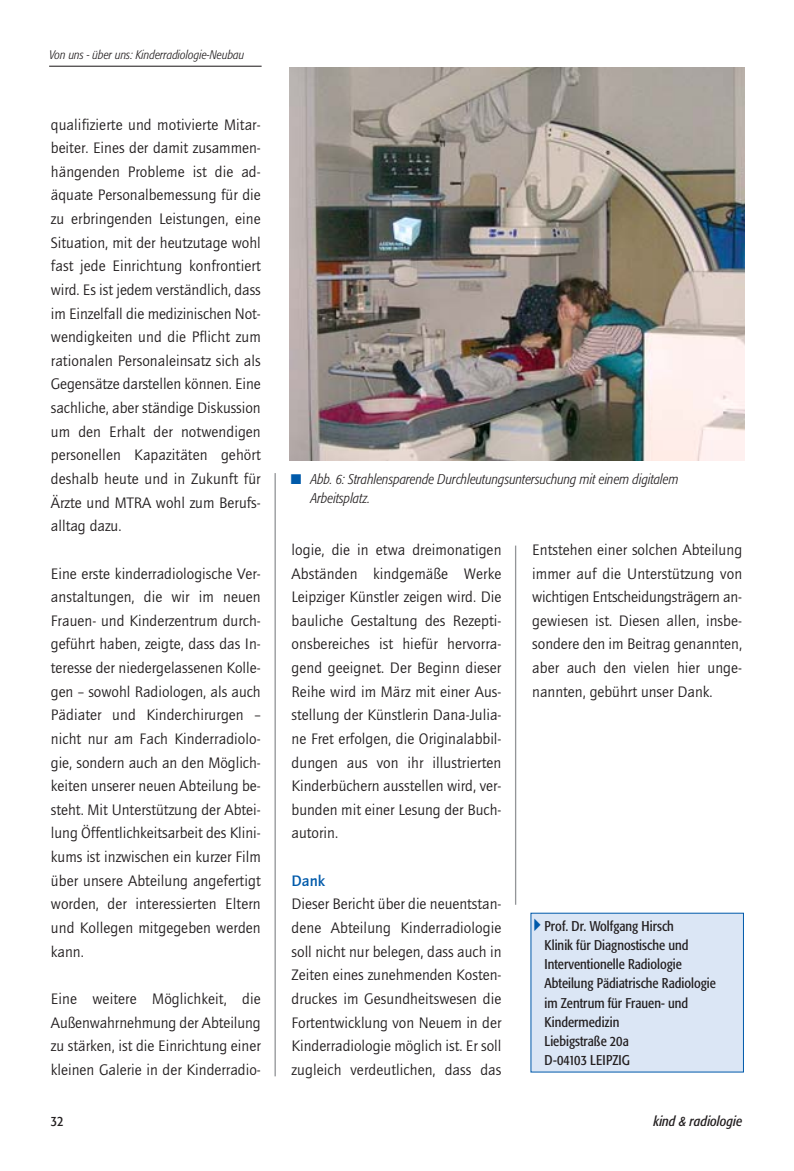
<style>
.page{position:relative;width:794px;height:1171px;background:#fff}
.page>*{position:absolute;margin:0;border:0;box-sizing:border-box;transform-origin:0 0}
.t1{font:15.75px/23.6px "Quay";color:#231f20;text-align:justify}
.t2{font:700 15.75px "Quay";color:#005aaa}
.t3{font:condensed 14px/19.2px "Formata";color:#231f20}
.t4{font:italic 300 condensed 14px/19.2px "Formata";color:#231f20}
.t5{font:italic condensed 14px "Formata";color:#231f20}
.t6{font:italic 300 condensed 12.25px "Formata";color:#231f20}
.s1{color:#005aaa}
</style>
<div class="page">
<hr style="left:49px;top:66px;width:213px;height:1px;background:#231f20">
<hr style="left:274px;top:473px;width:2px;height:603px;background:#939598">
<hr style="left:515px;top:545px;width:1px;height:360px;background:#939598">
<img style="left:289px;top:68px;width:455px;height:393px">
<div style="left:531px;top:913px;width:212px;height:159px;background:#dbe6f5"></div>
<p class="t6" style="left:49px;top:50px;width:197px">Von uns - über uns: Kinderradiologie-Neubau</p>
<p class="t1" style="left:51px;top:114px;width:211px">qualifizierte und motivierte Mitar&shy;beiter. Eines der damit zusammen&shy;hängenden Probleme ist die ad&shy;äquate Personalbemessung für die zu erbringenden Leistungen, eine Situation, mit der heutzutage wohl fast jede Einrichtung konfrontiert wird. Es ist jedem verständlich, dass im Einzelfall die medizinischen Not&shy;wendigkeiten und die Pflicht zum rationalen Personaleinsatz sich als Gegensätze darstellen können. Eine sachliche, aber ständige Diskussion um den Erhalt der notwendigen personellen Kapazitäten gehört deshalb heute und in Zukunft für Ärzte und MTRA wohl zum Berufs&shy;alltag dazu.</p>
<p class="t1" style="left:51px;top:563px;width:211px">Eine erste kinderradiologische Ver&shy;anstaltungen, die wir im neuen Frauen- und Kinderzentrum durch&shy;geführt haben, zeigte, dass das In&shy;teresse der niedergelassenen Kolle&shy;gen – sowohl Radiologen, als auch Pädiater und Kinderchirurgen – nicht nur am Fach Kinderradiolo&shy;gie, sondern auch an den Möglich&shy;keiten unserer neuen Abteilung be&shy;steht. Mit Unterstützung der Abtei&shy;lung Öffentlichkeitsarbeit des Klini&shy;kums ist inzwischen ein kurzer Film über unsere Abteilung angefertigt worden, der interessierten Eltern und Kollegen mitgegeben werden kann.</p>
<p class="t1" style="left:51px;top:988px;width:211px">Eine weitere Möglichkeit, die Außenwahrnehmung der Abteilung zu stärken, ist die Einrichtung einer kleinen Galerie in der Kinderradio-</p>
<p class="t4" style="left:311px;top:471px;width:369px;text-indent:-20px"><span class="s1">■</span> Abb. 6: Strahlensparende Durchleutungsuntersuchung mit einem digitalem<br>Arbeitsplatz.</p>
<p class="t1" style="left:291px;top:539px;width:211px">logie, die in etwa dreimonatigen Abständen kindgemäße Werke Leipziger Künstler zeigen wird. Die bauliche Gestaltung des Rezepti&shy;onsbereiches ist hiefür hervorra&shy;gend geeignet. Der Beginn dieser Reihe wird im März mit einer Aus&shy;stellung der Künstlerin Dana-Julia&shy;ne Fret erfolgen, die Originalabbil&shy;dungen aus von ihr illustrierten Kinderbüchern ausstellen wird, ver&shy;bunden mit einer Lesung der Buch&shy;autorin.</p>
<p class="t2" style="left:291px;top:874px;width:35px">Dank</p>
<p class="t1" style="left:291px;top:893px;width:211px">Dieser Bericht über die neuentstan&shy;dene Abteilung Kinderradiologie soll nicht nur belegen, dass auch in Zeiten eines zunehmenden Kosten&shy;druckes im Gesundheitswesen die Fortentwicklung von Neuem in der Kinderradiologie möglich ist. Er soll zugleich verdeutlichen, dass das</p>
<p class="t1" style="left:532px;top:539px;width:211px">Entstehen einer solchen Abteilung immer auf die Unterstützung von wichtigen Entscheidungsträgern an&shy;gewiesen ist. Diesen allen, insbe&shy;sondere den im Beitrag genannten, aber auch den vielen hier unge&shy;nannten, gebührt unser Dank.</p>
<p class="t3" style="left:544px;top:917px;width:173px">Prof. Dr. Wolfgang Hirsch<br>Klinik für Diagnostische und<br>Interventionelle Radiologie<br>Abteilung Pädiatrische Radiologie im Zentrum für Frauen- und<br>Kindermedizin<br>Liebigstraße 20a<br>D-04103 LEIPZIG</p>
<p class="t3" style="left:51px;top:1112px;width:14px">32</p>
<p class="t5" style="left:653px;top:1115px;width:90px">kind &amp; radiologie</p>
</div>
